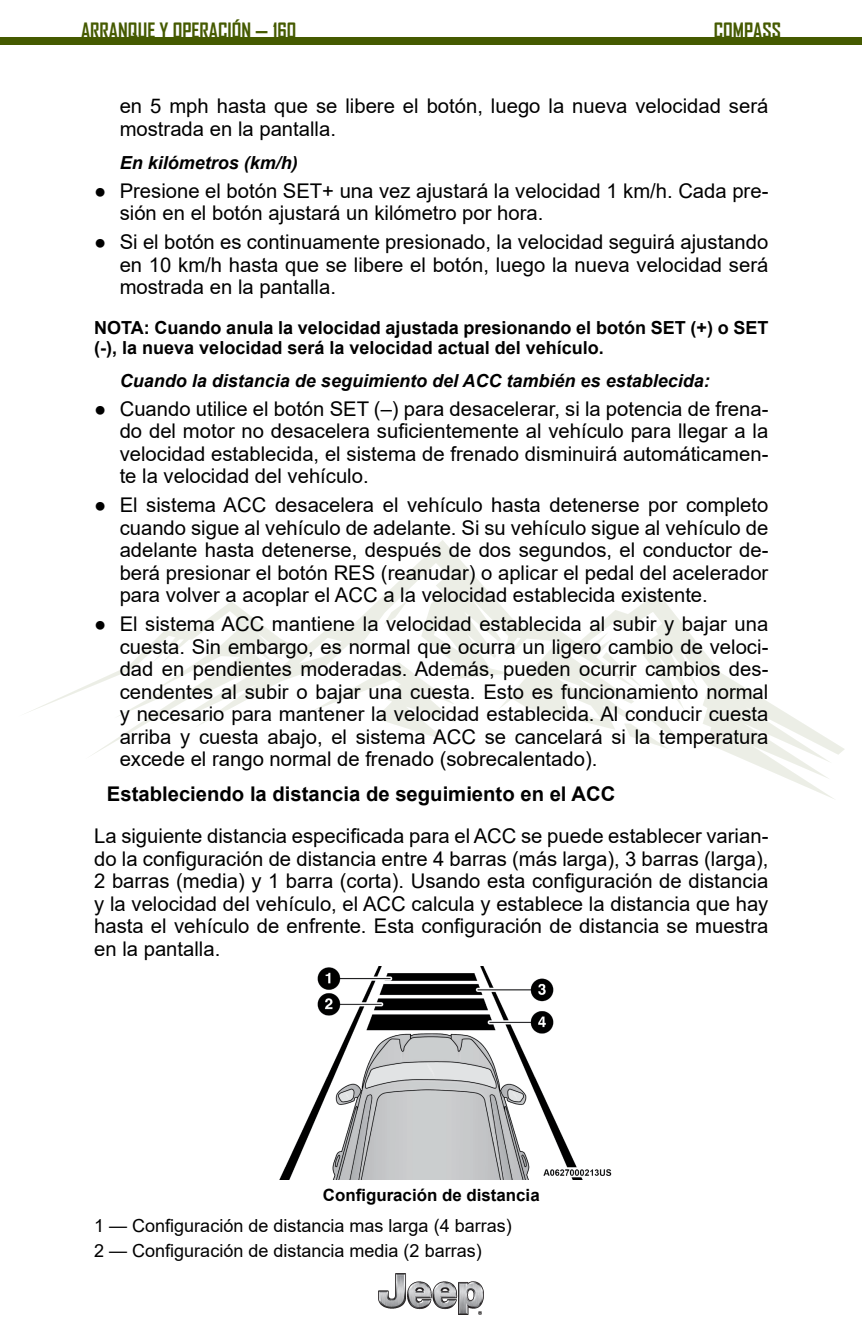
<style>
.page{position:relative;width:862px;height:1340px;background:#fff}
.page>*{position:absolute;margin:0;border:0;box-sizing:border-box;transform-origin:0 0}
._4_Normal{font:20.25px/22.5px "Arial";color:#000;text-align:justify}
._3_Tercer_sub{font:700 20.25px "Arial";color:#000}
.t1{font:700 20.25px "Agency FB";color:#455a00}
._6_NOTA{font:700 18px/20.2px "Arial";color:#000}
._5_Números{font:18px "Arial";color:#000}
._3a_Negritas{font:italic 700 18px "Arial";color:#000}
._7_Pie_de_fot{font:700 16.88px "Arial";color:#000}
.s1{font-style:inherit}
</style>
<div class="page">
<img style="left:378px;top:1273px;width:105px;height:41px">
<div style="left:0;top:37px;width:861px;height:8px;background:#455a00"></div>
<svg style="left:27px;top:540px;width:817px;height:259px"></svg>
<svg style="left:114px;top:691px;width:52px;height:27px"></svg>
<svg style="left:310px;top:662px;width:146px;height:79px"></svg>
<svg style="left:383px;top:599px;width:25px;height:25px"></svg>
<svg style="left:498px;top:645px;width:183px;height:104px"></svg>
<img style="left:279px;top:966px;width:333px;height:213px">
<p class="t1" style="left:81px;top:18px;width:216px">ARRANQUE Y OPERACIÓN — <span class="s1">160</span></p>
<p class="t1" style="left:713px;top:18px;width:69px">COMPASS</p>
<p class="_4_Normal" style="left:120px;top:95px;width:649px">en 5 mph hasta que se libere el botón, luego la nueva velocidad será mostrada en la pantalla.</p>
<p class="_3a_Negritas" style="left:120px;top:150px;width:180px">En kilómetros (km/h)</p>
<p class="_4_Normal" style="left:120px;top:179px;width:649px;text-indent:-26px">● Presione el botón SET+ una vez ajustará la velocidad 1 km/h. Cada pre&shy;sión en el botón ajustará un kilómetro por hora.</p>
<p class="_4_Normal" style="left:120px;top:231px;width:649px;text-indent:-26px">● Si el botón es continuamente presionado, la velocidad seguirá ajustando en 10 km/h hasta que se libere el botón, luego la nueva velocidad será mostrada en la pantalla.</p>
<p class="_6_NOTA" style="left:94px;top:317px;width:675px">NOTA: Cuando anula la velocidad ajustada presionando el botón SET (+) o SET (-), la nueva velocidad será la velocidad actual del vehículo.</p>
<p class="_3a_Negritas" style="left:120px;top:368px;width:591px">Cuando la distancia de seguimiento del ACC también es establecida:</p>
<p class="_4_Normal" style="left:120px;top:397px;width:649px;text-indent:-26px">● Cuando utilice el botón SET (–) para desacelerar, si la potencia de frena&shy;do del motor no desacelera suficientemente al vehículo para llegar a la velocidad establecida, el sistema de frenado disminuirá automáticamen&shy;te la velocidad del vehículo.</p>
<p class="_4_Normal" style="left:120px;top:493px;width:649px;text-indent:-26px">● El sistema ACC desacelera el vehículo hasta detenerse por completo cuando sigue al vehículo de adelante. Si su vehículo sigue al vehículo de adelante hasta detenerse, después de dos segundos, el conductor de&shy;berá presionar el botón RES (reanudar) o aplicar el pedal del acelerador para volver a acoplar el ACC a la velocidad establecida existente.</p>
<p class="_4_Normal" style="left:120px;top:612px;width:649px;text-indent:-26px">● El sistema ACC mantiene la velocidad establecida al subir y bajar una cuesta. Sin embargo, es normal que ocurra un ligero cambio de veloci&shy;dad en pendientes moderadas. Además, pueden ocurrir cambios des&shy;cendentes al subir o bajar una cuesta. Esto es funcionamiento normal y necesario para mantener la velocidad establecida. Al conducir cuesta arriba y cuesta abajo, el sistema ACC se cancelará si la temperatura excede el rango normal de frenado (sobrecalentado).</p>
<p class="_3_Tercer_sub" style="left:107px;top:780px;width:509px">Estableciendo la distancia de seguimiento en el ACC</p>
<p class="_4_Normal" style="left:94px;top:824px;width:675px">La siguiente distancia especificada para el ACC se puede establecer varian&shy;do la configuración de distancia entre 4 barras (más larga), 3 barras (larga), 2 barras (media) y 1 barra (corta). Usando esta configuración de distancia y la velocidad del vehículo, el ACC calcula y establece la distancia que hay hasta el vehículo de enfrente. Esta configuración de distancia se muestra en la pantalla.</p>
<p class="_7_Pie_de_fot" style="left:323px;top:1183px;width:218px">Configuración de distancia</p>
<p class="_5_Números" style="left:94px;top:1213px;width:419px">1 — Configuración de distancia mas larga (4 barras)</p>
<p class="_5_Números" style="left:94px;top:1237px;width:389px">2 — Configuración de distancia media (2 barras)</p>
</div>
